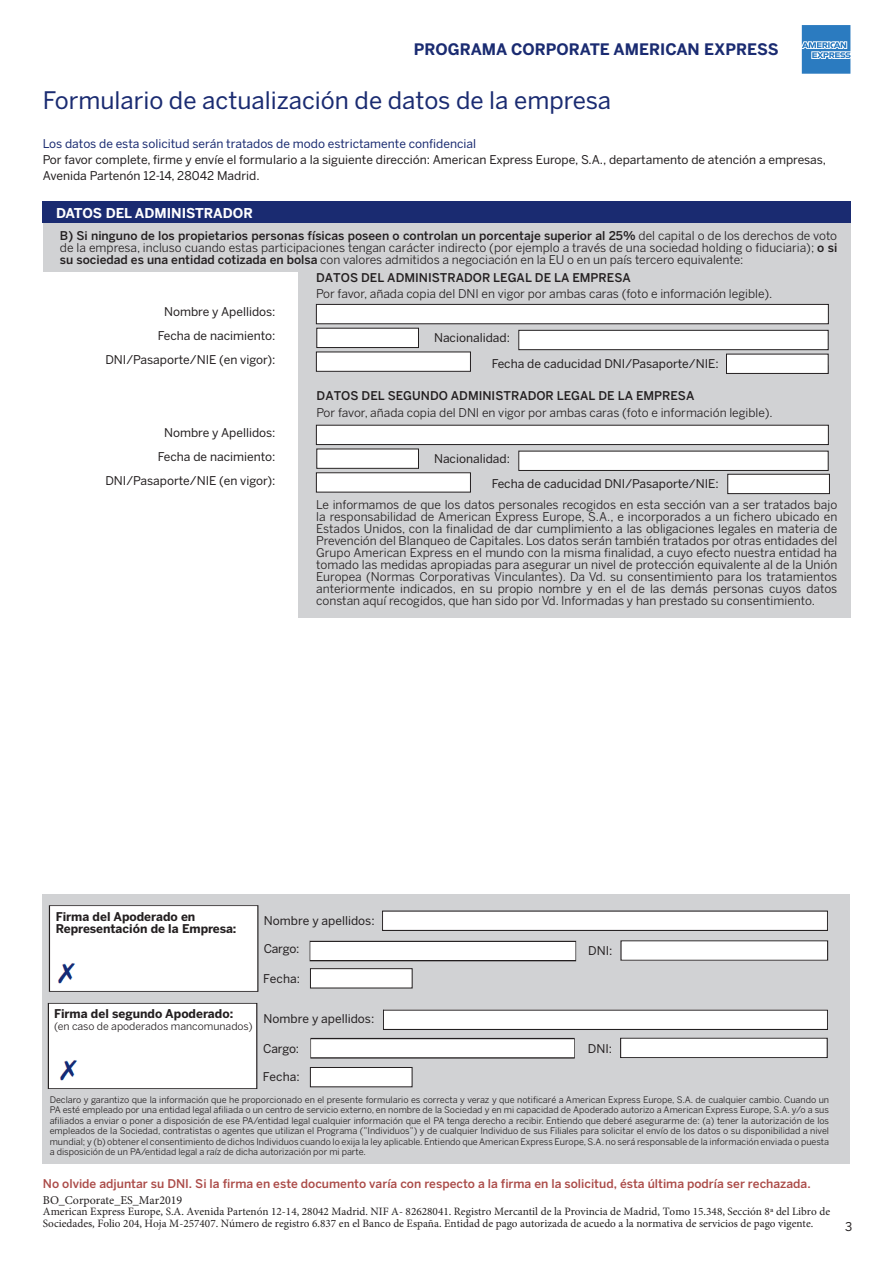
<style>
.page{position:relative;width:893px;height:1263px;background:#fff}
.page>*{position:absolute;margin:0;border:0;box-sizing:border-box;transform-origin:0 0}
.t1{font:24px "Benton Sans";color:#1a2b71}
.t2{font:700 15.75px "Benton Sans";color:#1a2b71}
.t3{font:700 13.5px "Benton Sans";color:#fff}
.t4{font:12px/12px "Benton Sans";color:#231f20;text-align:justify}
.t5{font:12px/16.2px "Benton Sans";color:#231f20}
.t6{font:500 12px "Benton Sans";color:#ab4b48}
.t7{font:500 12px "Benton Sans";color:#231f20}
.t8{font:700 12px/12px "Benton Sans";color:#231f20}
.t9{font:12px "Benton Sans";color:#1a2b71}
.t10{font:12px "Minion Pro";color:#231f20}
.t11{font:12px "Benton Sans";color:#231f20}
.t12{font:11.25px/11.2px "Minion Pro";color:#231f20}
.t13{font:10.5px "Benton Sans";color:#231f20}
.t14{font:9px/10.5px "Benton Sans";color:#231f20;text-align:justify}
.s1{font-weight:500}
.s2{font-style:inherit}
</style>
<div class="page">
<svg style="left:802px;top:25px;width:49px;height:49px;background:#4b8fc9"></svg>
<div style="left:298px;top:223px;width:552px;height:395px;background:#d1d2d4"></div>
<div style="left:43px;top:223px;width:804px;height:49px;background:#d1d2d4"></div>
<div style="left:316px;top:304px;width:512px;height:20px;background:#fff"></div>
<div style="left:316px;top:304px;width:512px;height:20px;border:1px solid #231f20"></div>
<div style="left:316px;top:425px;width:512px;height:20px;background:#fff"></div>
<div style="left:316px;top:425px;width:512px;height:20px;border:1px solid #231f20"></div>
<div style="left:316px;top:352px;width:154px;height:19px;background:#fff"></div>
<div style="left:316px;top:473px;width:154px;height:19px;background:#fff"></div>
<div style="left:519px;top:330px;width:309px;height:20px;background:#fff"></div>
<div style="left:519px;top:330px;width:309px;height:20px;border:1px solid #231f20"></div>
<div style="left:519px;top:451px;width:309px;height:19px;background:#fff"></div>
<div style="left:519px;top:451px;width:309px;height:20px;border:1px solid #231f20"></div>
<div style="left:317px;top:328px;width:101px;height:20px;background:#fff"></div>
<div style="left:317px;top:328px;width:102px;height:20px;border:1px solid #231f20"></div>
<div style="left:317px;top:449px;width:101px;height:19px;background:#fff"></div>
<div style="left:726px;top:354px;width:102px;height:19px;background:#fff"></div>
<div style="left:726px;top:354px;width:102px;height:20px;border:1px solid #231f20"></div>
<div style="left:42px;top:202px;width:808px;height:21px;background:#1a2b71"></div>
<div style="left:728px;top:474px;width:101px;height:20px;background:#fff"></div>
<div style="left:728px;top:474px;width:102px;height:20px;border:1px solid #231f20"></div>
<div style="left:43px;top:894px;width:807px;height:270px;background:#d1d2d4"></div>
<div style="left:310px;top:969px;width:102px;height:19px;background:#fff"></div>
<div style="left:310px;top:968px;width:102px;height:20px;border:1px solid #231f20"></div>
<div style="left:310px;top:1067px;width:102px;height:20px;background:#fff"></div>
<div style="left:310px;top:1067px;width:102px;height:20px;border:1px solid #231f20"></div>
<div style="left:383px;top:911px;width:444px;height:20px;background:#fff"></div>
<div style="left:384px;top:1009px;width:444px;height:20px;background:#fff"></div>
<div style="left:310px;top:941px;width:266px;height:19px;background:#fff"></div>
<div style="left:310px;top:1038px;width:264px;height:20px;background:#fff"></div>
<div style="left:49px;top:905px;width:209px;height:86px;background:#fff"></div>
<div style="left:49px;top:905px;width:209px;height:86px;border:1px solid #231f20"></div>
<div style="left:48px;top:1003px;width:209px;height:86px;background:#fff"></div>
<div style="left:48px;top:1003px;width:209px;height:86px;border:1px solid #231f20"></div>
<img style="left:58px;top:963px;width:17px;height:21px">
<img style="left:60px;top:1060px;width:17px;height:21px">
<div style="left:621px;top:941px;width:207px;height:19px;background:#fff"></div>
<div style="left:621px;top:1038px;width:206px;height:19px;background:#fff"></div>
<div style="left:620px;top:1038px;width:207px;height:20px;border:1px solid #231f20"></div>
<div style="left:383px;top:1010px;width:445px;height:20px;border:1px solid #231f20"></div>
<div style="left:310px;top:941px;width:266px;height:20px;border:1px solid #231f20"></div>
<div style="left:311px;top:1038px;width:263px;height:20px;border:1px solid #231f20"></div>
<h2 class="t2" style="left:414px;top:40px;width:366px">PROGRAMA CORPORATE AMERICAN EXPRESS</h2>
<h1 class="t1" style="left:43px;top:86px;width:570px">Formulario de actualización de datos de la empresa</h1>
<p class="t9" style="left:43px;top:136px;width:435px">Los datos de esta solicitud serán tratados de modo estrictamente confidencial</p>
<p class="t5" style="left:43px;top:151px;width:785px">Por favor complete, firme y envíe el formulario a la siguiente dirección: American Express Europe, S.A., departamento de atención a empresas,<br>Avenida Partenón 12-14, 28042 Madrid.</p>
<p class="t3" style="left:56px;top:205px;width:198px">DATOS DEL ADMINISTRADOR</p>
<p class="t4" style="left:60px;top:229px;width:779px"><span class="s1">B) Si ninguno de los propietarios personas físicas poseen o controlan un porcentaje superior al 25%</span> del capital o de los derechos de voto de la empresa, incluso cuando estas participaciones tengan carácter indirecto (por ejemplo a través de una sociedad holding o fiduciaria); <span class="s1">o si su sociedad es una entidad cotizada en bolsa</span> con valores admitidos a negociación en la EU o en un país tercero equivalente:</p>
<p class="t5" style="left:164px;top:304px;width:113px">Nombre y Apellidos:</p>
<p class="t5" style="left:158px;top:328px;width:119px">Fecha de nacimiento:</p>
<p class="t5" style="left:105px;top:352px;width:172px">DNI/Pasaporte/NIE (en vigor):</p>
<p class="t5" style="left:164px;top:425px;width:113px">Nombre y Apellidos:</p>
<p class="t5" style="left:158px;top:449px;width:119px">Fecha de nacimiento:</p>
<p class="t5" style="left:105px;top:473px;width:172px">DNI/Pasaporte/NIE (en vigor):</p>
<p class="t7" style="left:316px;top:270px;width:316px">DATOS DEL ADMINISTRADOR LEGAL DE LA EMPRESA</p>
<p class="t4" style="left:316px;top:288px;width:458px">Por favor, añada copia del DNI en vigor por ambas caras (foto e información legible).</p>
<p class="t5" style="left:434px;top:330px;width:78px">Nacionalidad:</p>
<p class="t5" style="left:492px;top:355px;width:228px">Fecha de caducidad DNI/Pasaporte/NIE:</p>
<p class="t7" style="left:317px;top:389px;width:379px">DATOS DEL SEGUNDO ADMINISTRADOR LEGAL DE LA EMPRESA</p>
<p class="t4" style="left:317px;top:406px;width:458px">Por favor, añada copia del DNI en vigor por ambas caras (foto e información legible).</p>
<p class="t5" style="left:434px;top:450px;width:78px">Nacionalidad:</p>
<p class="t5" style="left:492px;top:476px;width:228px">Fecha de caducidad DNI/Pasaporte/NIE:</p>
<p class="t4" style="left:316px;top:498px;width:523px">Le informamos de que los datos personales recogidos en esta sección van a ser tratados bajo la responsabilidad de American Express Europe, S.A., e incorporados a un fichero ubicado en Estados Unidos, con la finalidad de dar cumplimiento a las obligaciones legales en materia de Prevención del Blanqueo de Capitales. Los datos serán también tratados por otras entidades del Grupo American Express en el mundo con la misma finalidad, a cuyo efecto nuestra entidad ha tomado las medidas apropiadas para asegurar un nivel de protección equivalente al de la Unión Europea (Normas Corporativas Vinculantes). Da Vd. su consentimiento para los tratamientos anteriormente indicados, en su propio nombre y en el de las demás personas cuyos datos constan aquí recogidos, que han sido por Vd. Informadas y han prestado su consentimiento.</p>
<p class="t8" style="left:56px;top:911px;width:182px">Firma del Apoderado en<br>Representación de la Empresa:</p>
<p class="t8" style="left:54px;top:1008px;width:181px">Firma del segundo Apoderado:</p>
<p class="t13" style="left:54px;top:1020px;width:200px">(en caso de apoderados mancomunados)</p>
<p class="t5" style="left:264px;top:912px;width:112px">Nombre y apellido<span class="s2">s:</span></p>
<p class="t5" style="left:264px;top:941px;width:37px">Cargo<span class="s2">:</span></p>
<p class="t5" style="left:263px;top:970px;width:38px">Fecha<span class="s2">:</span></p>
<p class="t5" style="left:264px;top:1011px;width:112px">Nombre y apellido<span class="s2">s:</span></p>
<p class="t5" style="left:263px;top:1040px;width:37px">Cargo<span class="s2">:</span></p>
<p class="t5" style="left:263px;top:1068px;width:38px">Fecha<span class="s2">:</span></p>
<p class="t11" style="left:588px;top:943px;width:26px">DNI:</p>
<p class="t11" style="left:588px;top:1042px;width:26px">DNI:</p>
<p class="t14" style="left:50px;top:1094px;width:781px">Declaro y garantizo que la información que he proporcionado en el presente formulario es correcta y veraz y que notificaré a American Express Europe, S.A. de cualquier cambio. Cuando un PA esté empleado por una entidad legal afiliada o un centro de servicio externo, en nombre de la Sociedad y en mi capacidad de Apoderado autorizo a American Express Europe, S.A. y/o a sus afiliados a enviar o poner a disposición de ese PA/entidad legal cualquier información que el PA tenga derecho a recibir. Entiendo que deberé asegurarme de: (a) tener la autorización de los empleados de la Sociedad, contratistas o agentes que utilizan el Programa (”Individuos”) y de cualquier Individuo de sus Filiales para solicitar el envío de los datos o su disponibilidad a nivel mundial; y (b) obtener el consentimiento de dichos Individuos cuando lo exija la ley aplicable. Entiendo que American Express Europe, S.A. no será responsable de la información enviada o puesta a disposición de un PA/entidad legal a raíz de dicha autorización por mi parte.</p>
<p class="t6" style="left:43px;top:1176px;width:769px">No olvide adjuntar su DNI. Si la firma en este documento varía con respecto a la firma en la solicitud, ésta última podría ser rechazada.</p>
<p class="t10" style="left:43px;top:1192px;width:141px">BO_Corporate_ES_Mar2019</p>
<p class="t12" style="left:43px;top:1206px;width:789px">American Express Europe, S.A. Avenida Partenón 12-14, 28042 Madrid. NIF A- 82628041. Registro Mercantil de la Provincia de Madrid, Tomo 15.348, Sección 8ª del Libro de<br>Sociedades, Folio 204, Hoja M-257407. Número de registro 6.837 en el Banco de España. Entidad de pago autorizada de acuedo a la normativa de servicios de pago vigente.</p>
<p class="t11" style="left:845px;top:1220px;width:9px">3</p>
</div>
